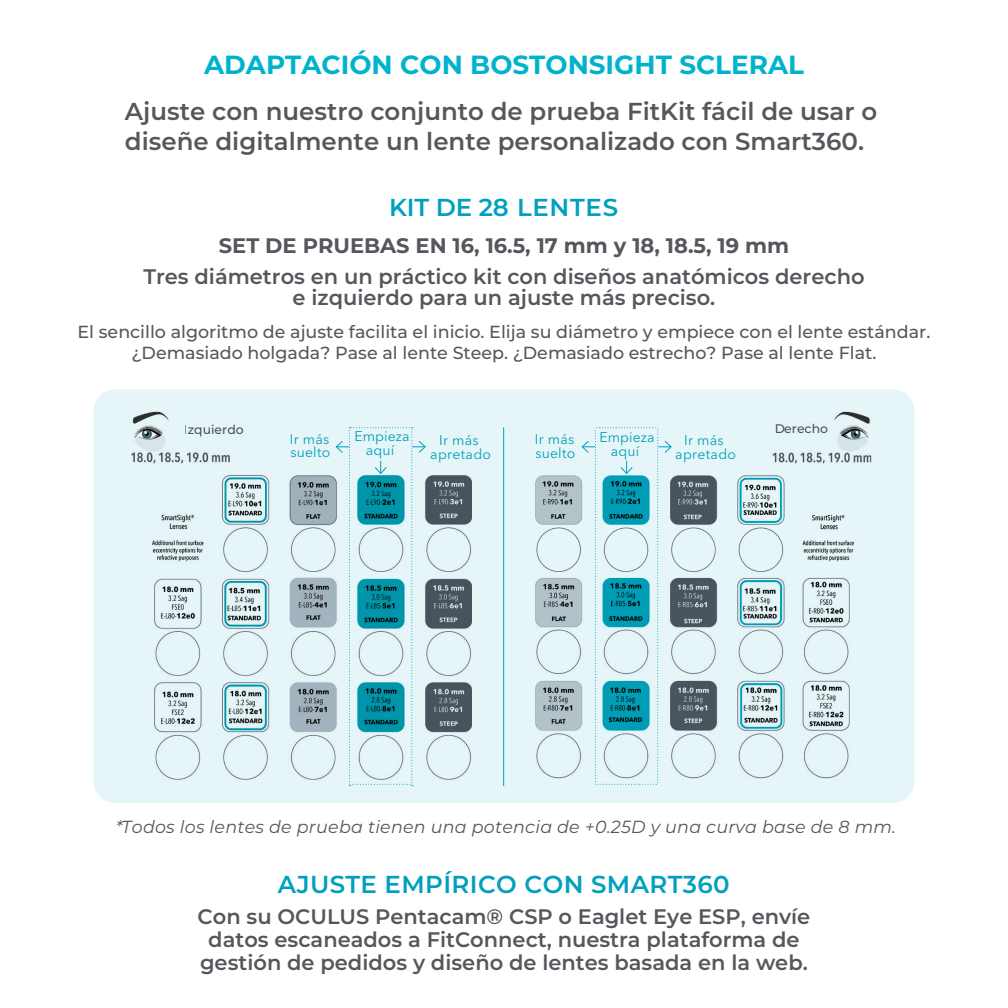
<style>
.page{position:relative;width:1008px;height:1008px;background:#fff}
.page>*{position:absolute;margin:0;border:0;box-sizing:border-box;transform-origin:0 0}
.t1{font:700 26.25px "Montserrat";color:#00b3cc}
.t2{font:600 24.5px/29.4px "Montserrat";color:#54575c}
.t3{font:600 24.5px "Montserrat";letter-spacing:.015em;color:#00a0be}
.t4{font:600 21px/22.8px "Montserrat";color:#54575c;text-align:center}
.t5{font:700 21px "Montserrat";color:#54575c}
.t6{font:500 17.5px/21px "Montserrat";color:#54575c;text-align:center}
.t7{font:italic 17.5px "Montserrat";letter-spacing:.015em;color:#54575c}
.t8{font:14px/14px "Avenir Next LT Pro";letter-spacing:.015em;color:#00a0be;text-align:center}
.t9{font:500 12.42px "Montserrat";color:#535761}
</style>
<div class="page">
<div style="left:93px;top:389px;width:822px;height:414px;background:#e6f5f8;border-radius:22px"></div>
<img style="left:536px;top:475px;width:318px;height:97px">
<img style="left:536px;top:577px;width:314px;height:97px">
<img style="left:536px;top:680px;width:314px;height:98px">
<img style="left:152px;top:475px;width:320px;height:97px">
<img style="left:154px;top:577px;width:318px;height:99px">
<img style="left:154px;top:682px;width:318px;height:98px">
<hr style="left:503px;top:427px;width:1px;height:359px;background:#00a0be">
<svg style="left:335px;top:427px;width:91px;height:359px"></svg>
<svg style="left:581px;top:427px;width:91px;height:358px"></svg>
<img style="left:772px;top:412px;width:99px;height:51px">
<img style="left:131px;top:412px;width:99px;height:51px">
<p class="t1" style="left:204px;top:45px;width:601px">ADAPTACIÓN CON BOSTONSIGHT SCLERAL</p>
<p class="t2" style="left:125px;top:96px;width:754px">Ajuste con nuestro conjunto de prueba FitKit fácil de usar o diseñe digitalmente un lente personalizado con Smart360.</p>
<p class="t3" style="left:389px;top:190px;width:230px">KIT DE 28 LENTES</p>
<p class="t5" style="left:219px;top:230px;width:572px">SET DE PRUEBAS EN 16, 16.5, 17 mm y 18, 18.5, 19 mm</p>
<p class="t4" style="left:143px;top:265px;width:723px;line-height:21px">Tres diámetros en un práctico kit con diseños anatómicos derecho e izquierdo para un ajuste más preciso.</p>
<p class="t6" style="left:78px;top:320px;width:854px">El sencillo algoritmo de ajuste facilita el inicio. Elija su diámetro y empiece con el lente estándar. ¿Demasiado holgada? Pase al lente Steep. ¿Demasiado estrecho? Pase al lente Flat.</p>
<p class="t9" style="left:184px;top:421px;width:61px">Izquierdo</p>
<p class="t9" style="left:774px;top:420px;width:56px">Derecho</p>
<p class="t8" style="left:354px;top:429px;width:57px">Empieza aquí</p>
<p class="t8" style="left:430px;top:433px;width:62px">Ir más apretado</p>
<p class="t8" style="left:290px;top:433px;width:42px;line-height:13.1px;text-align:left">Ir más suelto</p>
<p class="t8" style="left:599px;top:430px;width:57px">Empieza aquí</p>
<p class="t8" style="left:675px;top:433px;width:62px">Ir más apretado</p>
<p class="t8" style="left:535px;top:433px;width:42px;line-height:13.1px;text-align:left">Ir más suelto</p>
<p class="t7" style="left:116px;top:815px;width:782px">*Todos los lentes de prueba tienen una potencia de +0.25D y una curva base de 8 mm.</p>
<p class="t3" style="left:278px;top:867px;width:453px">AJUSTE EMPÍRICO CON SMART360</p>
<p class="t4" style="left:198px;top:904px;width:614px">Con su OCULUS Pentacam® CSP o Eaglet Eye ESP, envíe datos escaneados a FitConnect, nuestra plataforma de gestión de pedidos y diseño de lentes basada en la web.</p>
</div>
